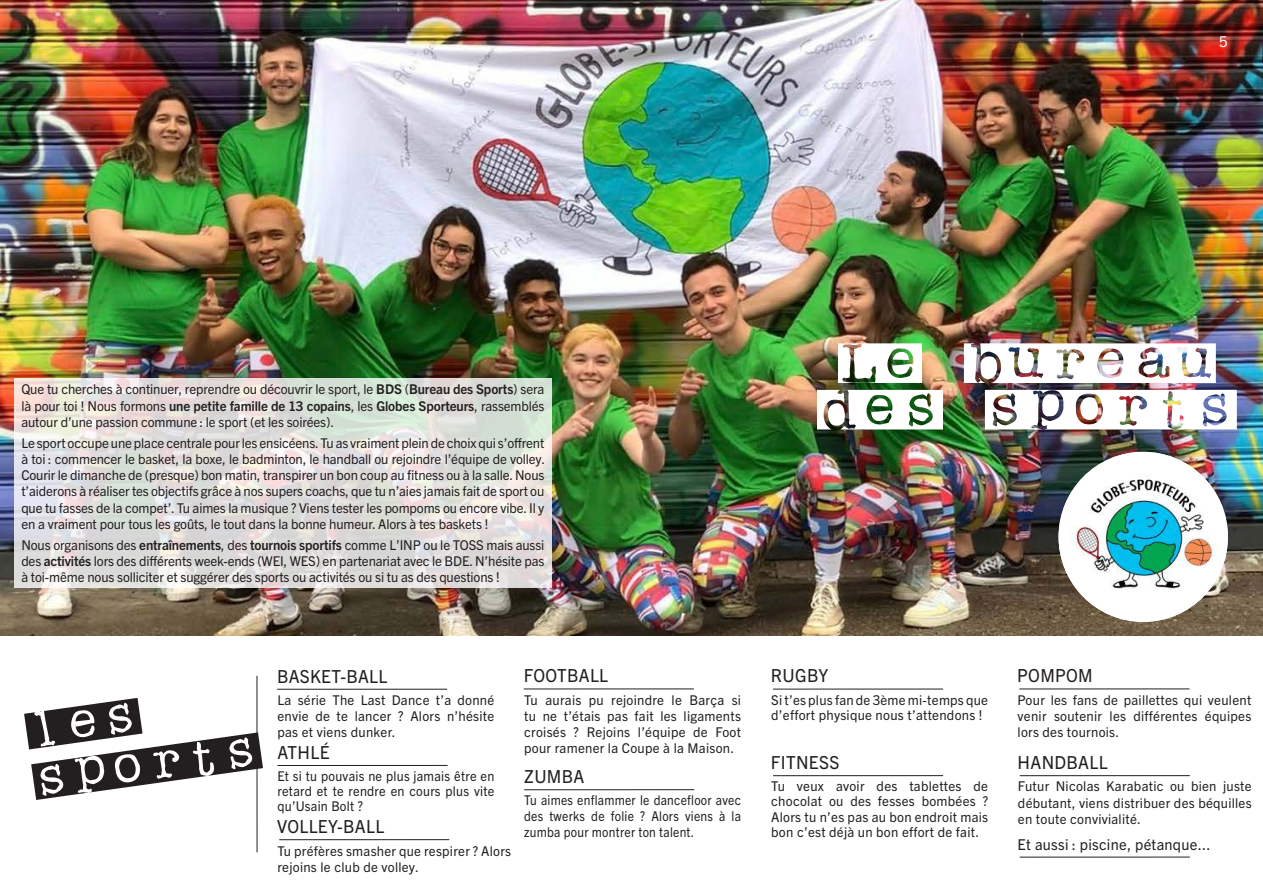
<style>
.page{position:relative;width:1263px;height:893px;background:#fff}
.page>*{position:absolute;margin:0;border:0;box-sizing:border-box;transform-origin:0 0}
.t1{font:18px "Trade Gothic Next LT Pro";letter-spacing:.02em;color:#231f20;scale:.96 1}
.t2{font:15px "Trade Gothic Next LT Pro";letter-spacing:.02em;color:#231f20}
.t3{font:15px "Trade Gothic Next LT Pro";color:#fff}
.t4{font:13.5px/16.2px "Trade Gothic Next LT Pro";letter-spacing:.02em;color:#231f20;text-align:justify}
.t5{font:13.5px/16.2px "Trade Gothic Next LT Pro";letter-spacing:.02em;color:#231f20;text-align:justify;scale:.9 1}
.t6{font:13.5px/15px "Trade Gothic Next LT Pro";letter-spacing:.02em;color:#231f20;text-align:justify;scale:.94 1}
.s1{font-weight:700}
</style>
<div class="page">
<img style="left:0;top:0;width:1263px;height:635px">
<hr style="left:257px;top:676px;width:1px;height:176px;background:#231f20">
<img style="left:817px;top:390px;width:420px;height:39px">
<img style="left:838px;top:343px;width:378px;height:40px">
<hr style="left:773px;top:689px;width:170px;height:1px;background:#231f20">
<hr style="left:277px;top:689px;width:170px;height:1px;background:#231f20">
<hr style="left:277px;top:765px;width:171px;height:1px;background:#231f20">
<svg style="left:14px;top:378px;width:538px;height:209px;background:#e1dfdc"></svg>
<svg style="left:24px;top:698px;width:239px;height:102px"></svg>
<hr style="left:773px;top:775px;width:170px;height:1px;background:#231f20">
<hr style="left:524px;top:689px;width:170px;height:1px;background:#231f20">
<hr style="left:524px;top:789px;width:170px;height:1px;background:#231f20">
<hr style="left:1019px;top:689px;width:170px;height:1px;background:#231f20">
<hr style="left:1020px;top:775px;width:170px;height:1px;background:#231f20">
<hr style="left:279px;top:839px;width:170px;height:1px;background:#231f20">
<img style="left:1058px;top:452px;width:170px;height:170px;border-radius:85px">
<hr style="left:1020px;top:857px;width:170px;height:1px;background:#231f20">
<p class="t3" style="left:1219px;top:31px;width:10px">5</p>
<p class="t4" style="left:21px;top:380px;width:525px">Que tu cherches à continuer, reprendre ou découvrir le sport, le <span class="s1">BDS</span> (<span class="s1">Bureau des Sports</span>) sera là pour toi ! Nous formons <span class="s1">une petite famille de 13 copains</span>, les <span class="s1">Globes Sporteurs</span>, rassemblés autour d’une passion commune : le sport (et les soirées).</p>
<p class="t4" style="left:21px;top:434px;width:525px">Le sport occupe une place centrale pour les ensicéens. Tu as vraiment plein de choix qui s’offrent à toi : commencer le basket, la boxe, le badminton, le handball ou rejoindre l’équipe de volley.<br>Courir le dimanche de (presque) bon matin, transpirer un bon coup au fitness ou à la salle. Nous t’aiderons à réaliser tes objectifs grâce à nos supers coachs, que tu n’aies jamais fait de sport ou que tu fasses de la compet’. Tu aimes la musique ? Viens tester les pompoms ou encore vibe. Il y en a vraiment pour tous les goûts, le tout dans la bonne humeur. Alors à tes baskets !</p>
<p class="t4" style="left:21px;top:536px;width:525px">Nous organisons des <span class="s1">entraînements</span>, des <span class="s1">tournois sportifs</span> comme L’INP ou le TOSS mais aussi des <span class="s1">activités</span> lors des différents week-ends (WEI, WES) en partenariat avec le BDE. N’hésite pas à toi-même nous solliciter et suggérer des sports ou activités ou si tu as des questions !</p>
<h1 class="t1" style="left:277px;top:663px;width:116px">BASKET-BALL</h1>
<p class="t4" style="left:277px;top:691px;width:218px">La série The Last Dance t’a donné envie de te lancer ? Alors n’hésite pas et viens dunker.</p>
<h1 class="t1" style="left:277px;top:740px;width:56px">ATHLÉ</h1>
<p class="t6" style="left:277px;top:767px;width:232px">Et si tu pouvais ne plus jamais être en retard et te rendre en cours plus vite qu’Usain Bolt ?</p>
<h1 class="t1" style="left:277px;top:814px;width:113px">VOLLEY-BALL</h1>
<p class="t4" style="left:277px;top:842px;width:235px">Tu préfères smasher que respirer ? Alors rejoins le club de volley.</p>
<h1 class="t1" style="left:524px;top:663px;width:89px">FOOTBALL</h1>
<p class="t4" style="left:524px;top:691px;width:218px">Tu aurais pu rejoindre le Barça si tu ne t’étais pas fait les ligaments croisés ? Rejoins l’équipe de Foot pour ramener la Coupe à la Maison.</p>
<p class="t5" style="left:524px;top:791px;width:242px">Tu aimes enflammer le dancefloor avec des twerks de folie ? Alors viens à la zumba pour montrer ton talent.</p>
<h1 class="t1" style="left:524px;top:764px;width:64px">ZUMBA</h1>
<h1 class="t1" style="left:771px;top:663px;width:61px">RUGBY</h1>
<h1 class="t1" style="left:1017px;top:663px;width:80px">POMPOM</h1>
<p class="t4" style="left:771px;top:692px;width:218px;line-height:15px">Si t’es plus fan de 3ème mi-temps que d’effort physique nous t’attendons !</p>
<p class="t4" style="left:1017px;top:691px;width:235px">Pour les fans de paillettes qui veulent venir soutenir les différentes équipes lors des tournois.</p>
<h1 class="t1" style="left:771px;top:750px;width:73px">FITNESS</h1>
<h1 class="t1" style="left:1017px;top:750px;width:95px">HANDBALL</h1>
<p class="t4" style="left:771px;top:778px;width:218px;line-height:15px">Tu veux avoir des tablettes de chocolat ou des fesses bombées ?<br>Alors tu n’es pas au bon endroit mais bon c’est déjà un bon effort de fait.</p>
<p class="t4" style="left:1018px;top:778px;width:235px">Futur Nicolas Karabatic ou bien juste débutant, viens distribuer des béquilles en toute convivialité.</p>
<p class="t2" style="left:1017px;top:834px;width:195px">Et aussi : piscine, pétanque...</p>
</div>
